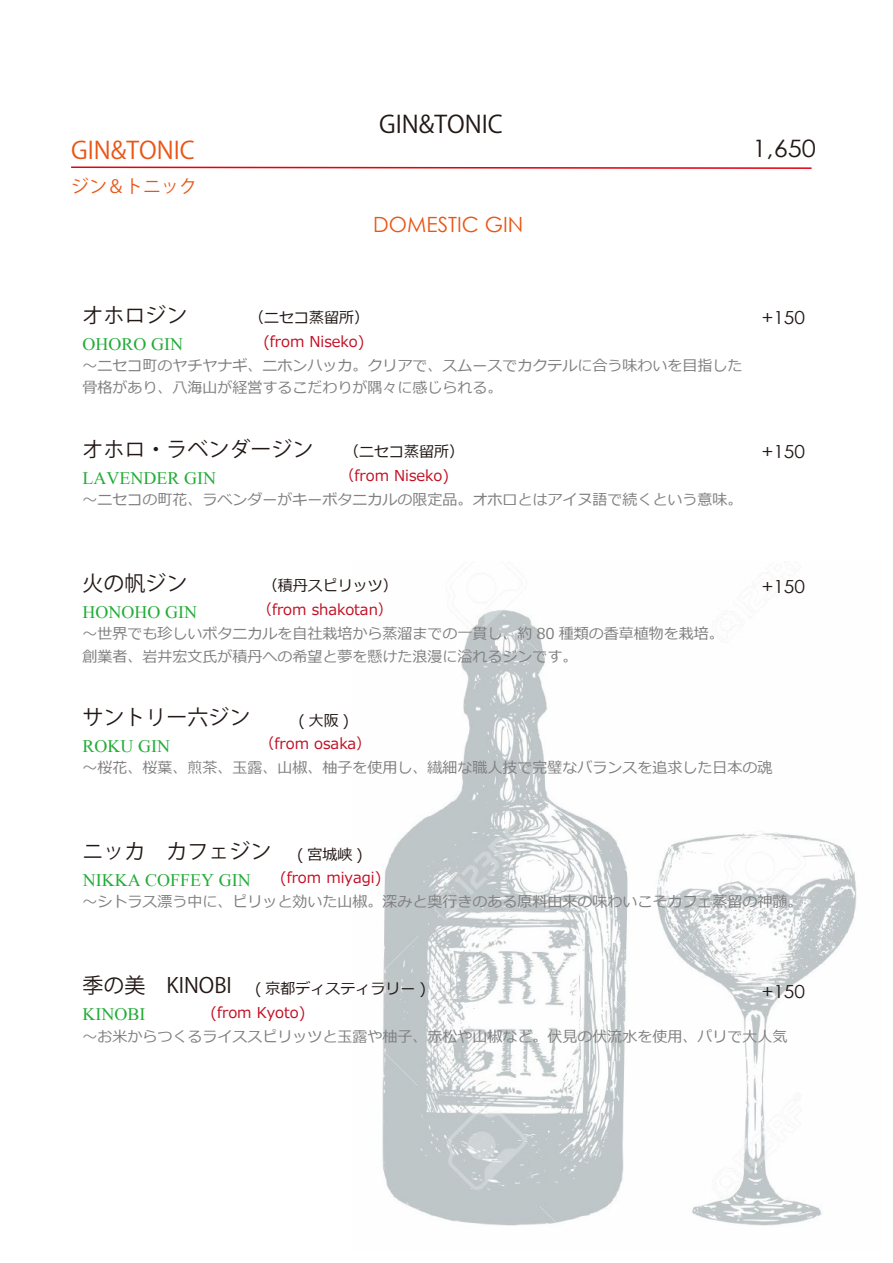
<style>
.page{position:relative;width:893px;height:1263px;background:#fff}
.page>*{position:absolute;margin:0;border:0;box-sizing:border-box;transform-origin:0 0}
.t1{font:24px "Koz Go Pr 6 N";color:#ea5514}
.t2{font:24px "Koz Go Pr 6 N";color:#221815}
.t3{font:24px "Century Gothic";color:#221815;scale:1.06 1}
.t4{font:21px "Koz Go Pr 6 N";color:#221815}
.t5{font:21px "Century Gothic";color:#ea5514}
.t6{font:18px "Mongolian Baiti";color:#22ac38}
.t7{font:18px "Century Gothic";color:#221815;scale:1.06 1}
.t8{font:18px "Koz Go Pr 6 N";color:#ea5514}
.t9{font:15px/22.5px "Meiryo";color:#807f80}
.t10{font:15px "Meiryo";color:#c30e23}
.t11{font:15px "Meiryo";color:#221815}
</style>
<div class="page">
<img style="left:382px;top:561px;width:475px;height:665px">
<svg style="left:71px;top:166px;width:741px;height:3px"></svg>
<h1 class="t2" style="left:379px;top:111px;width:125px">GIN&amp;TONIC</h1>
<h1 class="t1" style="left:71px;top:137px;width:125px">GIN&amp;TONIC</h1>
<h1 class="t3" style="left:752px;top:131px;width:61px">1,650</h1>
<p class="t8" style="left:71px;top:176px;width:128px">ジン＆トニック</p>
<h2 class="t5" style="left:373px;top:209px;width:152px">DOMESTIC GIN</h2>
<h2 class="t4" style="left:83px;top:303px;width:106px">オホロジン</h2>
<p class="t6" style="left:83px;top:334px;width:102px">OHORO GIN</p>
<p class="t11" style="left:249px;top:307px;width:121px">（ニセコ蒸留所）</p>
<p class="t10" style="left:263px;top:331px;width:103px">(from Niseko)</p>
<p class="t9" style="left:83px;top:355px;width:661px">～ニセコ町のヤチヤナギ、ニホンハッカ。クリアで、スムースでカクテルに合う味わいを目指した骨格があり、八海山が経営するこだわりが隅々に感じられる。</p>
<h2 class="t4" style="left:83px;top:437px;width:232px">オホロ・ラベンダージン</h2>
<p class="t6" style="left:83px;top:468px;width:135px">LAVENDER GIN</p>
<p class="t11" style="left:344px;top:441px;width:122px">（ニセコ蒸留所）</p>
<p class="t10" style="left:340px;top:465px;width:111px">（from Niseko)</p>
<p class="t9" style="left:83px;top:489px;width:661px">～ニセコの町花、ラベンダーがキーボタニカルの限定品。オホロとはアイヌ語で続くという意味。</p>
<p class="t7" style="left:762px;top:305px;width:42px">+150</p>
<p class="t7" style="left:762px;top:439px;width:42px">+150</p>
<h2 class="t4" style="left:83px;top:571px;width:127px">火の帆ジン　</h2>
<p class="t6" style="left:83px;top:602px;width:116px">HONOHO GIN</p>
<p class="t11" style="left:263px;top:575px;width:136px">（積丹スピリッツ）</p>
<p class="t10" style="left:257px;top:599px;width:137px">（from shakotan）</p>
<p class="t9" style="left:83px;top:623px;width:658px">～世界でも珍しいボタニカルを自社栽培から蒸溜までの一貫し、約 80 種類の香草植物を栽培。　創業者、岩井宏文氏が積丹への希望と夢を懸けた浪漫に溢れるジンです。</p>
<h2 class="t4" style="left:83px;top:705px;width:169px">サントリー六ジン</h2>
<p class="t6" style="left:83px;top:736px;width:89px">ROKU GIN</p>
<p class="t11" style="left:298px;top:710px;width:52px">(大阪)</p>
<p class="t10" style="left:260px;top:733px;width:113px">（from osaka）</p>
<p class="t7" style="left:762px;top:573px;width:42px">+150</p>
<p class="t9" style="left:83px;top:757px;width:691px">～桜花、桜葉、煎茶、玉露、山椒、柚子を使用し、繊細な職人技で完璧なバランスを追求した日本の魂</p>
<h2 class="t4" style="left:83px;top:840px;width:190px">ニッカ　カフェジン</h2>
<p class="t6" style="left:83px;top:870px;width:169px">NIKKA COFFEY GIN</p>
<p class="t11" style="left:297px;top:844px;width:67px">( 宮城峡 )</p>
<p class="t10" style="left:280px;top:867px;width:103px">(from miyagi)</p>
<p class="t9" style="left:83px;top:891px;width:721px">～シトラス漂う中に、ピリッと効いた山椒。深みと奥行きのある原料由来の味わいこそカフェ蒸留の神髄。</p>
<h2 class="t4" style="left:83px;top:974px;width:151px">季の美　KINOBI</h2>
<p class="t11" style="left:255px;top:978px;width:172px">( 京都ディスティラリー )</p>
<p class="t6" style="left:83px;top:1004px;width:64px">KINOBI</p>
<p class="t10" style="left:211px;top:1002px;width:96px">(from Kyoto)</p>
<p class="t7" style="left:762px;top:979px;width:42px">+150</p>
<p class="t9" style="left:83px;top:1026px;width:706px">～お米からつくるライススピリッツと玉露や柚子、赤松や山椒など。伏見の伏流水を使用、パリで大人気</p>
</div>
